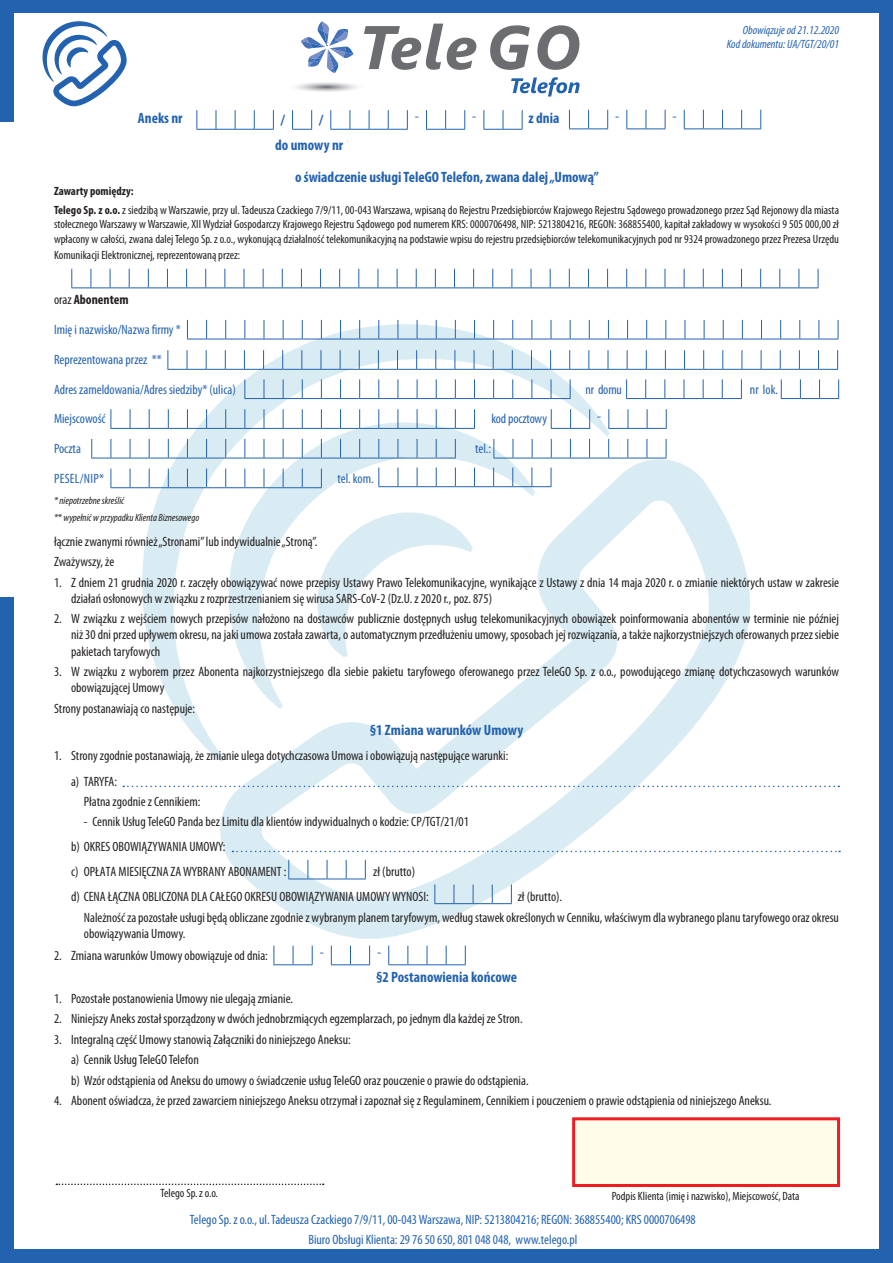
<style>
.page{position:relative;width:893px;height:1263px;background:#2362af}
.page>*{position:absolute;margin:0;border:0;box-sizing:border-box;transform-origin:0 0}
._1__Nagłówek_listy{font:700 condensed 15px "Myriad Pro";color:#2362af}
.t1{font:condensed 15px "Myriad Pro";color:#2362af}
.Styl_akapitowy_P1{font:condensed 13.5px/16.2px "Myriad Pro";color:#231f20}
.t2{font:condensed 13.5px/20.4px "Myriad Pro";color:#2362af;text-align:center}
.Lista_kreskowana_P3{font:condensed 13.5px "Myriad Pro";color:#231f20}
.t3{font:700 condensed 13.5px "Myriad Pro";color:#231f20}
.t4{font:condensed 13.5px "Myriad Pro";letter-spacing:.02em;color:#2362af}
.t5{font:condensed 12px/14.7px "Myriad Pro";color:#231f20;text-align:justify}
.t6{font:italic condensed 12px/14.4px "Myriad Pro";color:#2362af;text-align:right}
.t7{font:700 condensed 12px "Myriad Pro";color:#231f20}
.t8{font:italic condensed 10.5px "Myriad Pro";color:#231f20}
.s1{font-weight:700}
.s2{font-weight:400}
</style>
<div class="page">
<div style="left:14px;top:14px;width:865px;height:1235px;background:#fff"></div>
<svg style="left:220px;top:459px;width:531px;height:480px"></svg>
<svg style="left:142px;top:324px;width:468px;height:438px"></svg>
<svg style="left:229px;top:422px;width:306px;height:287px"></svg>
<svg style="left:317px;top:512px;width:156px;height:145px"></svg>
<svg style="left:43px;top:21px;width:84px;height:85px"></svg>
<svg style="left:511px;top:77px;width:69px;height:20px"></svg>
<svg style="left:301px;top:21px;width:52px;height:52px"></svg>
<svg style="left:364px;top:24px;width:112px;height:46px"></svg>
<svg style="left:490px;top:25px;width:40px;height:45px"></svg>
<svg style="left:537px;top:25px;width:42px;height:45px"></svg>
<svg style="left:123px;top:786px;width:716px;height:1px"></svg>
<svg style="left:232px;top:851px;width:608px;height:1px"></svg>
<div style="left:572px;top:1117px;width:268px;height:70px;background:#fffde9;border:3px solid #ee1d23"></div>
<svg style="left:56px;top:1183px;width:268px;height:2px"></svg>
<div style="left:0;top:123px;width:29px;height:474px;background:#fff"></div>
<svg style="left:781px;top:379px;width:58px;height:20px"></svg>
<svg style="left:111px;top:409px;width:364px;height:20px"></svg>
<svg style="left:187px;top:320px;width:652px;height:20px"></svg>
<svg style="left:168px;top:350px;width:670px;height:20px"></svg>
<svg style="left:244px;top:379px;width:327px;height:20px"></svg>
<svg style="left:626px;top:379px;width:116px;height:20px"></svg>
<svg style="left:551px;top:409px;width:39px;height:20px"></svg>
<svg style="left:608px;top:409px;width:59px;height:20px"></svg>
<svg style="left:111px;top:469px;width:211px;height:19px"></svg>
<svg style="left:493px;top:439px;width:174px;height:20px"></svg>
<svg style="left:91px;top:439px;width:365px;height:20px"></svg>
<svg style="left:71px;top:269px;width:748px;height:19px"></svg>
<svg style="left:274px;top:946px;width:39px;height:19px"></svg>
<svg style="left:331px;top:946px;width:39px;height:19px"></svg>
<svg style="left:388px;top:946px;width:78px;height:19px"></svg>
<svg style="left:378px;top:468px;width:174px;height:19px"></svg>
<svg style="left:434px;top:884px;width:78px;height:20px"></svg>
<svg style="left:569px;top:110px;width:39px;height:19px"></svg>
<svg style="left:626px;top:110px;width:40px;height:19px"></svg>
<svg style="left:684px;top:110px;width:77px;height:19px"></svg>
<svg style="left:196px;top:110px;width:78px;height:20px"></svg>
<svg style="left:292px;top:110px;width:20px;height:20px"></svg>
<svg style="left:330px;top:110px;width:78px;height:20px"></svg>
<svg style="left:426px;top:110px;width:39px;height:20px"></svg>
<svg style="left:483px;top:110px;width:40px;height:20px"></svg>
<svg style="left:288px;top:860px;width:78px;height:19px"></svg>
<p class="_1__Nagłówek_listy" style="left:138px;top:109px;width:46px">Aneks nr</p>
<p class="_1__Nagłówek_listy" style="left:529px;top:109px;width:32px">z dnia</p>
<p class="_1__Nagłówek_listy" style="left:281px;top:111px;width:6px">/</p>
<p class="t1" style="left:673px;top:108px;width:6px">-</p>
<p class="_1__Nagłówek_listy" style="left:319px;top:111px;width:6px">/</p>
<p class="t1" style="left:615px;top:108px;width:6px">-</p>
<p class="t1" style="left:415px;top:108px;width:6px">-</p>
<p class="t1" style="left:472px;top:108px;width:6px">-</p>
<p class="t6" style="left:727px;top:23px;width:114px">Obowiązujeod21.12.2020<br>Koddokumentu UA: /TGT/20/01</p>
<p class="_1__Nagłówek_listy" style="left:295px;top:167px;width:305px">o świadczenie usługiTeleGOTelefon, zwana dalej„Umową“</p>
<p class="t7" style="left:54px;top:184px;width:81px">Zawarty pomiędzy:</p>
<p class="t5" style="left:54px;top:203px;width:786px"><span class="s1">Telego Sp</span> z<span class="s1">.o.oz.</span> siedzibą wWarszawie, przy .u l Tadeusza Czackiego 7/9/11, 00-043Warszawa, wpisaną do Rejestru Przedsiębiorców Krajowego Rejestru Sądowego prowadzonego przez Sąd Rejonowy dla miasta stołecznegoWarszawy wWarszawie, XIIWydział Gospodarczy Krajowego Rejestru Sądowego pod numerem KRS: 0000706498, NIP: 5213804216, REGON: 368855400, kapitał zakładowy w wysokości 9 505 000,00 zł wpłacony w całości, zwana dalejTelego Sp . ,o.oz. wykonującą działalność telekomunikacyjną na podstawie wpisu do rejestru przedsiębiorców telekomunikacyjnych pod nr 9324 prowadzonego przez Prezesa Urzędu</p>
<p class="t5" style="left:54px;top:248px;width:187px">Komunikacji Elektronicznej, reprezentowaną przez:</p>
<p class="t3" style="left:54px;top:291px;width:76px"><span class="s2">oraz</span> Abonentem</p>
<p class="t2" style="left:54px;top:320px;width:128px">Imię i nazwisko/Nazwa firmy *</p>
<p class="t2" style="left:54px;top:350px;width:109px">Reprezentowana przez **</p>
<p class="t2" style="left:750px;top:379px;width:30px">nr lok.</p>
<p class="t2" style="left:54px;top:379px;width:183px">Adres zameldowania/Adres siedziby* (ulica)</p>
<p class="t2" style="left:585px;top:379px;width:38px">nr domu</p>
<p class="t2" style="left:54px;top:409px;width:53px">Miejscowość</p>
<p class="t2" style="left:54px;top:439px;width:28px">Poczta</p>
<p class="t2" style="left:491px;top:409px;width:57px">kodpocztowy</p>
<p class="t2" style="left:475px;top:439px;width:17px">tel.:</p>
<p class="t1" style="left:597px;top:407px;width:6px">-</p>
<p class="t2" style="left:338px;top:469px;width:38px">tel. kom.</p>
<p class="t4" style="left:54px;top:471px;width:52px">PESEL/NIP*</p>
<p class="t8" style="left:54px;top:494px;width:72px">*niepotrzebneskreślić</p>
<p class="t8" style="left:54px;top:511px;width:147px">**wypełnićwprzypadkuKlientaBiznesowego</p>
<p class="Styl_akapitowy_P1" style="left:54px;top:533px;width:265px">łącznie zwanymi również„Stronami”lub indywidualnie„Stroną.“</p>
<p class="Styl_akapitowy_P1" style="left:54px;top:554px;width:62px">Zważywszy że,</p>
<p class="Styl_akapitowy_P1" style="left:71px;top:574px;width:770px">Z dniem 21 grudnia 2020 .r zaczęły obowiązywać nowe przepisy Ustawy Prawo Telekomunikacyjne, wynikające z Ustawy z dnia 14 maja 2020 o.r zmianie niektórych ustaw w zakresie</p>
<p class="Styl_akapitowy_P1" style="left:54px;top:574px;width:9px">1.</p>
<p class="Styl_akapitowy_P1" style="left:54px;top:611px;width:9px">2.</p>
<p class="Styl_akapitowy_P1" style="left:54px;top:664px;width:9px">3.</p>
<p class="Styl_akapitowy_P1" style="left:71px;top:590px;width:422px">działań osłonowych w związku z rozprzestrzenianiem się wirusa SARS-CoV-2 (Dz z.U. 2020 . ,r poz. 875(</p>
<p class="Styl_akapitowy_P1" style="left:71px;top:611px;width:769px">W związku z wejściem nowych przepisów nałożono na dostawców publicznie dostępnych usług telekomunikacyjnych obowiązek poinformowania abonentów w terminie nie później</p>
<p class="Styl_akapitowy_P1" style="left:71px;top:627px;width:769px">niż30dniprzedupływemokresu na, jakiumowazostałazawarta o, automatycznymprzedłużeniuumowy,sposobachjejrozwiązania a, takżenajkorzystniejszychoferowanychprzezsiebie pakietach taryfowych</p>
<p class="Styl_akapitowy_P1" style="left:71px;top:664px;width:769px">W związku z wyborem przez Abonenta najkorzystniejszego dla siebie pakietu taryfowego oferowanego przez TeleGO Sp . ,o.oz. powodującego zmianę dotychczasowych warunków</p>
<p class="Styl_akapitowy_P1" style="left:71px;top:680px;width:95px">obowiązującej Umowy</p>
<p class="Styl_akapitowy_P1" style="left:54px;top:700px;width:143px">Strony postanawiają co następuje:</p>
<p class="Styl_akapitowy_P1" style="left:54px;top:748px;width:9px">1.</p>
<p class="Styl_akapitowy_P1" style="left:54px;top:948px;width:9px">2.</p>
<p class="Styl_akapitowy_P1" style="left:54px;top:990px;width:9px">1.</p>
<p class="Styl_akapitowy_P1" style="left:54px;top:1011px;width:9px">2.</p>
<p class="Styl_akapitowy_P1" style="left:54px;top:1031px;width:9px">3.</p>
<p class="Styl_akapitowy_P1" style="left:54px;top:1093px;width:9px">4.</p>
<p class="_1__Nagłówek_listy" style="left:370px;top:721px;width:155px">1§ Zmiana warunków Umowy</p>
<p class="Styl_akapitowy_P1" style="left:71px;top:748px;width:439px">Strony zgodnie postanawiają że, zmianie ulega dotychczasowa Umowa i obowiązują następujące warunki:</p>
<p class="Styl_akapitowy_P1" style="left:71px;top:773px;width:47px">)a TARYFA:</p>
<p class="Styl_akapitowy_P1" style="left:84px;top:794px;width:118px">Płatna zgodnie z Cennikiem:</p>
<p class="Lista_kreskowana_P3" style="left:84px;top:814px;width:387px">- Cennik UsługTeleGO Panda bez Limitu dla klientów indywidualnych o kodzie CP: /TGT/21/01</p>
<p class="Styl_akapitowy_P1" style="left:71px;top:838px;width:156px">)b OKRES OBOWIĄZYWANIA UMOWY:</p>
<p class="Styl_akapitowy_P1" style="left:373px;top:864px;width:43px">zł (brutto(</p>
<p class="Styl_akapitowy_P1" style="left:71px;top:864px;width:217px">)c OPŁATA MIESIĘCZNA ZAWYBRANY ABONAMENT :</p>
<p class="Styl_akapitowy_P1" style="left:71px;top:889px;width:359px">)d CENA ŁĄCZNA OBLICZONA DLA CAŁEGO OKRESU OBOWIĄZYWANIA UMOWYWYNOSI:</p>
<p class="Styl_akapitowy_P1" style="left:84px;top:909px;width:757px">Należnośćzapozostałeusługibędąobliczanezgodniezwybranymplanemtaryfowym,wedługstawekokreślonychwCenniku,właściwymdlawybranegoplanutaryfowegoorazokresu obowiązywania Umowy.</p>
<p class="Styl_akapitowy_P1" style="left:71px;top:948px;width:198px">Zmiana warunków Umowy obowiązuje od dnia:</p>
<p class="Styl_akapitowy_P1" style="left:518px;top:889px;width:46px">zł (brutto .(</p>
<p class="t1" style="left:320px;top:944px;width:6px">-</p>
<p class="t1" style="left:377px;top:944px;width:6px">-</p>
<p class="Styl_akapitowy_P1" style="left:71px;top:990px;width:223px">Pozostałe postanowienia Umowy nie ulegają zmianie.</p>
<p class="_1__Nagłówek_listy" style="left:376px;top:968px;width:142px">2§ Postanowienia końcowe</p>
<p class="Styl_akapitowy_P1" style="left:71px;top:1011px;width:453px">Niniejszy Aneks został sporządzony w dwóch jednobrzmiących egzemplarzach po, jednym dla każdej ze Stron.</p>
<p class="Styl_akapitowy_P1" style="left:71px;top:1031px;width:281px">Integralną część Umowy stanowią Załączniki do niniejszego Aneksu:</p>
<p class="Styl_akapitowy_P1" style="left:71px;top:1052px;width:129px">)a Cennik UsługTeleGOTelefon</p>
<p class="Styl_akapitowy_P1" style="left:71px;top:1072px;width:459px">)b Wzór odstąpienia od Aneksu do umowy o świadczenie usługTeleGO oraz pouczenie o prawie do odstąpienia.</p>
<p class="Styl_akapitowy_P1" style="left:71px;top:1093px;width:702px">Abonent oświadcza że, przed zawarciem niniejszego Aneksu otrzymał i zapoznał się z Regulaminem, Cennikiem i pouczeniem o prawie odstąpienia od niniejszego Aneksu.</p>
<p class="t5" style="left:161px;top:1185px;width:59px">Telego S p .o.oz.</p>
<p class="t5" style="left:612px;top:1188px;width:189px">Podpis Klienta (imię i nazwisko ,) Miejscowość, Data</p>
<p class="t2" style="left:190px;top:1209px;width:507px">Telego Sp .u l. ,o.oz. Tadeusza Czackiego 7/9/11, 00-043Warszawa, NIP: 5213804216; REGON: 368855400; KRS 0000706498<br>Biuro Obsługi Klienta 29: 76 50 650, 801 048 048, www.telego p l.</p>
</div>
